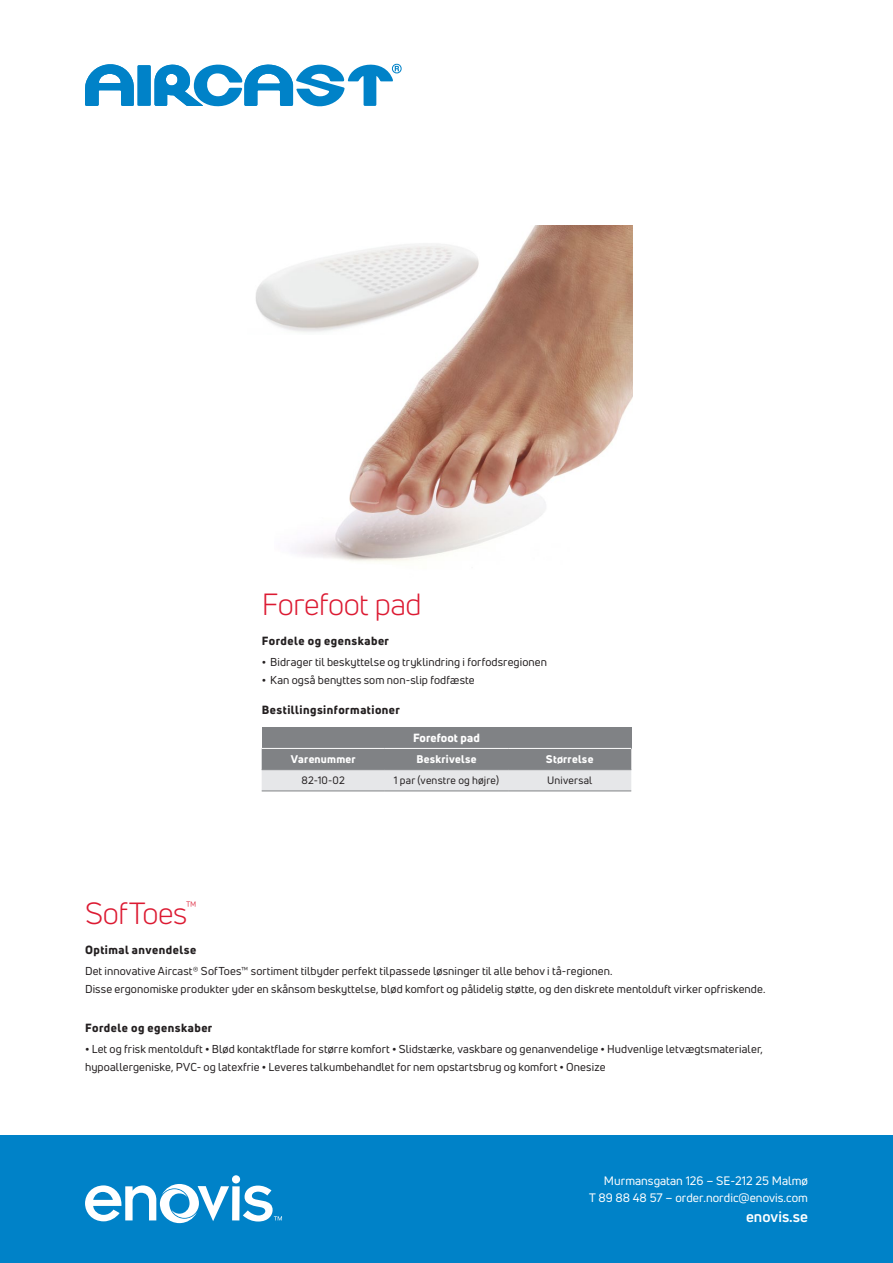
<style>
.page{position:relative;width:893px;height:1263px;background:#fff}
.page>*{position:absolute;margin:0;border:0;box-sizing:border-box;transform-origin:0 0}
.t1{font:30px "Uni Neue";letter-spacing:-.015em;color:#dc1a32}
.t2{font:700 15px "Uni Neue";color:#fff}
.t3{font:12px/16.5px "Uni Neue";color:#fff;text-align:right}
.t4{font:800 11.7px "Uni Neue";letter-spacing:.045em;color:#231f20}
.t5{font:800 11.7px "Uni Neue";letter-spacing:.01em;color:#fff}
.t6{font:11.25px/18px "Uni Neue";letter-spacing:.01em;color:#231f20}
.t7{font:800 10.8px "Uni Neue";letter-spacing:.025em;color:#fff}
.t8{font:10.5px "Uni Neue";letter-spacing:.015em;color:#231f20}
.s1{font-weight:700}
</style>
<div class="page">
<img style="left:295px;top:225px;width:337px;height:337px">
<img style="left:255px;top:231px;width:235px;height:103px">
<div style="left:262px;top:727px;width:369px;height:21px;background:#808285"></div>
<svg style="left:262px;top:749px;width:369px;height:42px;background:#b2b3b6"></svg>
<hr style="left:262px;top:769px;width:123px;height:1px;background:#808285">
<hr style="left:385px;top:769px;width:123px;height:1px;background:#808285">
<hr style="left:508px;top:769px;width:123px;height:1px;background:#808285">
<hr style="left:262px;top:791px;width:123px;height:1px;background:#808285">
<hr style="left:385px;top:791px;width:123px;height:1px;background:#808285">
<hr style="left:508px;top:791px;width:123px;height:1px;background:#808285">
<div style="left:0;top:1135px;width:893px;height:128px;background:#0082c8"></div>
<svg style="left:85px;top:1175px;width:197px;height:48px"></svg>
<svg style="left:85px;top:64px;width:317px;height:42px"></svg>
<h1 class="t1" style="left:262px;top:587px;width:162px">Forefoot pad</h1>
<p class="t4" style="left:262px;top:633px;width:129px">Fordele og egenskaber</p>
<p class="t6" style="left:262px;top:653px;width:287px"><span class="s1">•</span> Bidrager til beskyttelse og tryklindring i forfodsregionen</p>
<p class="t6" style="left:262px;top:671px;width:214px"><span class="s1">•</span> Kan også benyttes som non-slip fodfæste</p>
<p class="t4" style="left:262px;top:702px;width:140px">Bestillingsinformationer</p>
<p class="t5" style="left:413px;top:730px;width:68px">Forefoot pad</p>
<p class="t7" style="left:291px;top:752px;width:66px">Varenummer</p>
<p class="t7" style="left:416px;top:752px;width:62px">Beskrivelse</p>
<p class="t7" style="left:546px;top:752px;width:49px">Størrelse</p>
<p class="t8" style="left:302px;top:774px;width:45px">82-10-02</p>
<p class="t8" style="left:394px;top:774px;width:107px">1 par (venstre og højre)</p>
<p class="t8" style="left:547px;top:774px;width:47px">Universal</p>
<h1 class="t1" style="left:85px;top:895px;width:114px">SofToes<sup>™</sup></h1>
<p class="t4" style="left:85px;top:942px;width:113px">Optimal anvendelse</p>
<p class="t6" style="left:85px;top:962px;width:682px">Det innovative Aircast® SofToes™ sortiment tilbyder perfekt tilpassede løsninger til alle behov i tå-regionen.<br>Disse ergonomiske produkter yder en skånsom beskyttelse, blød komfort og pålidelig støtte, og den diskrete mentolduft virker opfriskende.</p>
<p class="t4" style="left:85px;top:1019px;width:129px">Fordele og egenskaber</p>
<p class="t6" style="left:85px;top:1039px;width:679px"><span class="s1">•</span> Let og frisk mentolduft <span class="s1">•</span> Blød kontaktflade for større komfort <span class="s1">•</span> Slidstærke, vaskbare og genanvendelige <span class="s1">•</span> Hudvenlige letvægtsmaterialer, hypoallergeniske, PVC- og latexfrie <span class="s1">•</span> Leveres talkumbehandlet for nem opstartsbrug og komfort <span class="s1">•</span> Onesize</p>
<p class="t3" style="left:589px;top:1172px;width:220px">Murmansgatan 126 – SE-212 25 Malmø<br>T 89 88 48 57 – order.nordic@enovis.com</p>
<h2 class="t2" style="left:746px;top:1207px;width:63px">enovis.se</h2>
</div>
